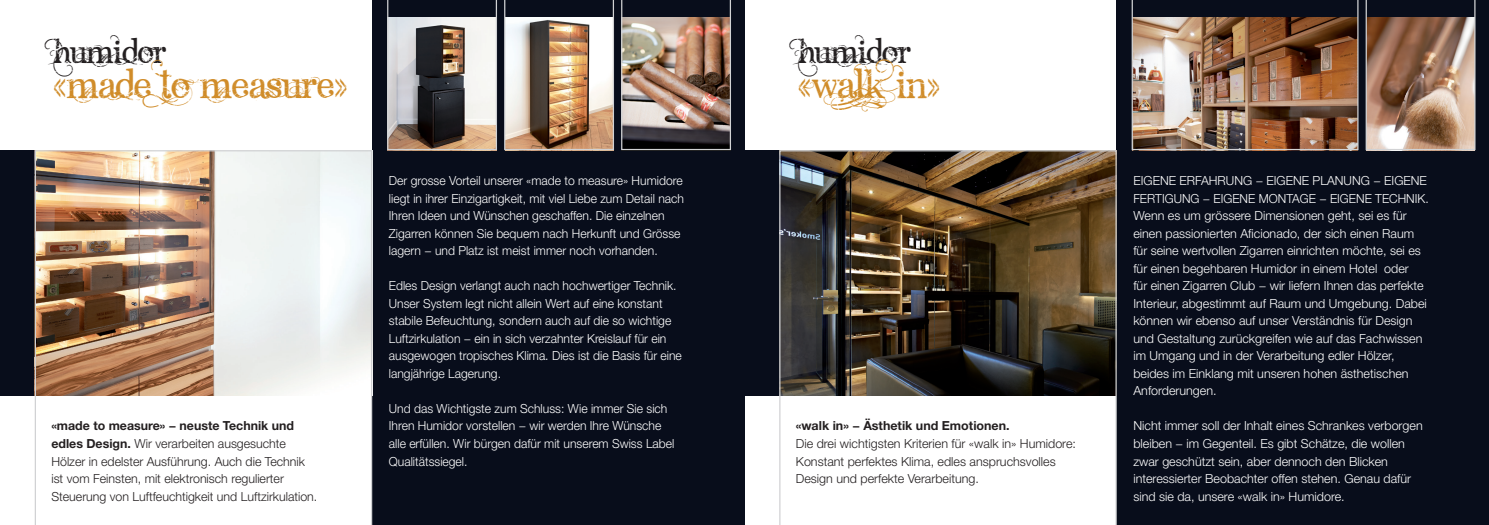
<style>
.page{position:relative;width:1489px;height:525px;background:#fff}
.page>*{position:absolute;margin:0;border:0;box-sizing:border-box;transform-origin:0 0}
.t1{font:41.25px "Angelic Peace";color:#d08c29}
.t2{font:35px "Angelic Peace";color:#231f20}
.t3{font:300 12.5px/17.5px "Helvetica Neue";color:#fff}
.t4{font:300 12.5px/17.5px "Helvetica Neue";color:#231f20}
.t5{font:700 12.5px "Helvetica Neue";color:#231f20}
.s1{font-weight:700}
</style>
<div class="page">
<div style="left:372px;top:0;width:372px;height:524px;background:#080d1b"></div>
<div style="left:1116px;top:0;width:372px;height:524px;background:#080d1b"></div>
<div style="left:0;top:150px;width:35px;height:245px;background:#080d1b"></div>
<div style="left:744px;top:150px;width:36px;height:245px;background:#080d1b"></div>
<img style="left:621px;top:0;width:110px;height:150px">
<svg style="left:387px;top:0;width:110px;height:150px"></svg>
<img style="left:504px;top:0;width:110px;height:150px">
<img style="left:35px;top:150px;width:337px;height:374px">
<svg style="left:1365px;top:0;width:110px;height:150px;background:#947665"></svg>
<img style="left:1131px;top:0;width:227px;height:150px">
<img style="left:779px;top:150px;width:337px;height:374px">
<h2 class="t2" style="left:53px;top:30px;width:115px">humIdor</h2>
<h1 class="t1" style="left:53px;top:59px;width:296px">«made To meaSure»</h1>
<h2 class="t2" style="left:797px;top:30px;width:115px">humIdor</h2>
<h1 class="t1" style="left:797px;top:59px;width:144px">«waLkIn»</h1>
<p class="t3" style="left:389px;top:172px;width:296px">Der grosse Vorteil unserer «made to measure» Humidore liegt in ihrer Einzigartigkeit, mit viel Liebe zum Detail nach Ihren Ideen und Wünschen geschaffen. Die einzelnen Zigarren können Sie bequem nach Herkunft und Grösse lagern − und Platz ist meist immer noch vorhanden.</p>
<p class="t3" style="left:389px;top:277px;width:294px">Edles Design verlangt auch nach hochwertiger Technik.<br>Unser System legt nicht allein Wert auf eine konstant stabile Befeuchtung, sondern auch auf die so wichtige Luftzirkulation − ein in sich verzahnter Kreislauf für ein ausgewogen tropisches Klima. Dies ist die Basis für eine langjährige Lagerung.</p>
<p class="t3" style="left:389px;top:399px;width:287px">Und das Wichtigste zum Schluss: Wie immer Sie sich Ihren Humidor vorstellen − wir werden Ihre Wünsche alle erfüllen. Wir bürgen dafür mit unserem Swiss Label Qualitätssiegel.</p>
<p class="t4" style="left:51px;top:417px;width:267px"><span class="s1">«made to measure» − neuste Technik und edles Design.</span> Wir verarbeiten ausgesuchte Hölzer in edelster Ausführung. Auch die Technik ist vom Feinsten, mit elektronisch regulierter Steuerung von Luftfeuchtigkeit und Luftzirkulation.</p>
<p class="t5" style="left:795px;top:418px;width:215px">«walk in» − Ästhetik und Emotionen.</p>
<p class="t4" style="left:795px;top:434px;width:281px">Die drei wichtigsten Kriterien für «walk in» Humidore:<br>Konstant perfektes Klima, edles anspruchsvolles<br>Design und perfekte Verarbeitung.</p>
<p class="t3" style="left:1133px;top:172px;width:297px">EIGENE ERFAHRUNG − EIGENE PLANUNG − EIGENE FERTIGUNG − EIGENE MONTAGE − EIGENE TECHNIK.<br>Wenn es um grössere Dimensionen geht, sei es für einen passionierten Aficionado, der sich einen Raum für seine wertvollen Zigarren einrichten möchte, sei es für einen begehbaren Humidor in einem Hotel oder<br>für einen Zigarren Club − wir liefern Ihnen das perfekte Interieur, abgestimmt auf Raum und Umgebung. Dabei können wir ebenso auf unser Verständnis für Design und Gestaltung zurückgreifen wie auf das Fachwissen im Umgang und in der Verarbeitung edler Hölzer, beides im Einklang mit unseren hohen ästhetischen Anforderungen.</p>
<p class="t3" style="left:1133px;top:417px;width:291px">Nicht immer soll der Inhalt eines Schrankes verborgen bleiben − im Gegenteil. Es gibt Schätze, die wollen zwar geschützt sein, aber dennoch den Blicken interessierter Beobachter offen stehen. Genau dafür sind sie da, unsere «walk in» Humidore.</p>
</div>
